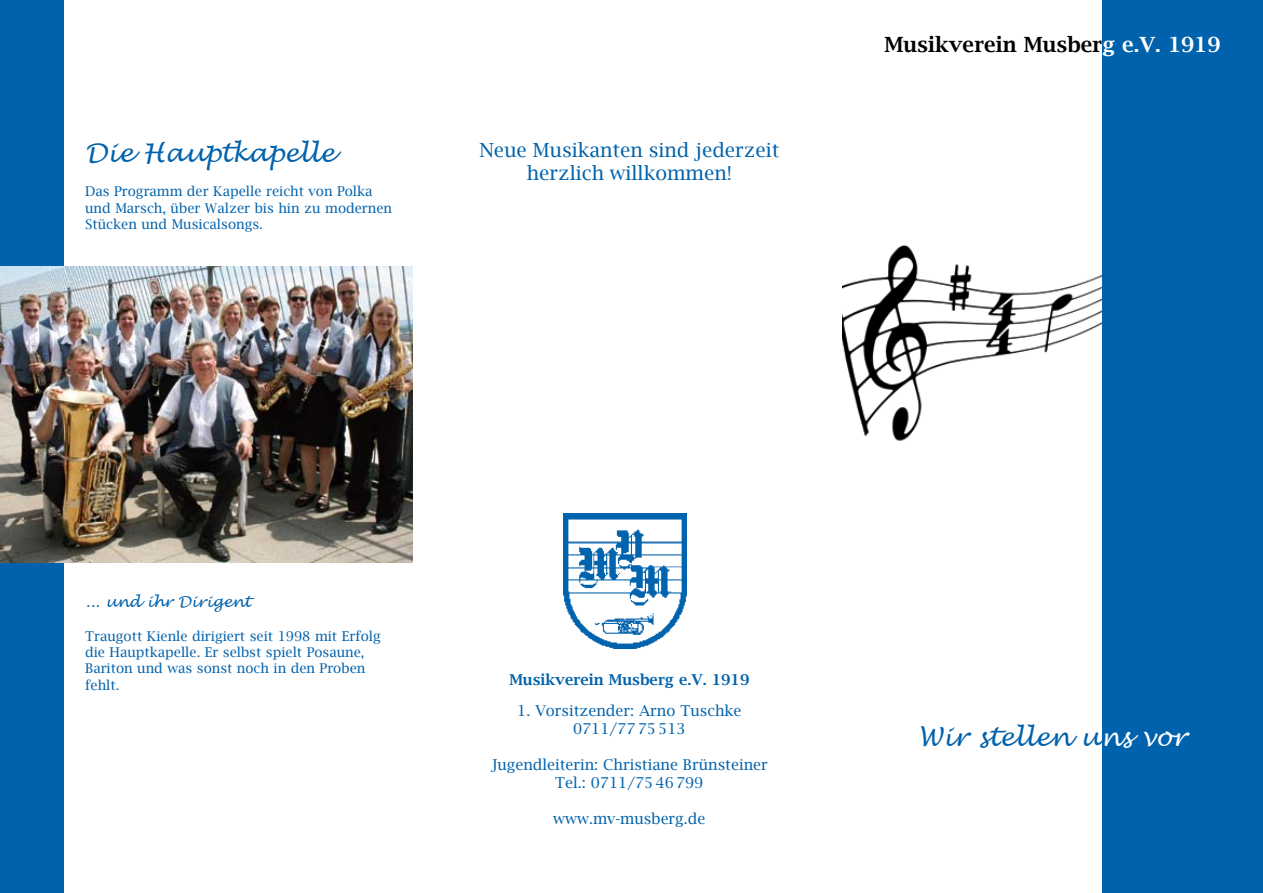
<style>
.page{position:relative;width:1263px;height:893px;background:#fff}
.page>*{position:absolute;margin:0;border:0;box-sizing:border-box;transform-origin:0 0}
.t1{font:italic 25.5px "Lucida Handwriting";color:#0062ac}
.t2{font:600 21px "Lucida Bright";color:#000}
.t3{font:19.5px/23.4px "Lucida Bright";color:#0062ac;text-align:center}
.t4{font:15px/18px "Lucida Bright";color:#0062ac;text-align:center}
.t5{font:600 15px "Lucida Bright";color:#0062ac}
.t6{font:italic 15px "Lucida Handwriting";color:#0062ac}
.t7{font:13.5px/16.2px "Lucida Bright";color:#0062ac}
.s1{color:#fff}
</style>
<div class="page">
<img style="left:842px;top:154px;width:261px;height:303px">
<img style="left:564px;top:514px;width:123px;height:134px">
<div style="left:1103px;top:0;width:160px;height:893px;background:#0062ac"></div>
<div style="left:0;top:0;width:64px;height:893px;background:#0062ac"></div>
<img style="left:0;top:266px;width:412px;height:297px">
<h1 class="t1" style="left:85px;top:138px;width:251px">Die Hauptkapelle</h1>
<p class="t7" style="left:85px;top:183px;width:308px">Das Programm der Kapelle reicht von Polka und Marsch, über Walzer bis hin zu modernen<br>Stücken und Musicalsongs.</p>
<h3 class="t3" style="left:479px;top:138px;width:302px">Neue Musikanten sind jederzeit herzlich willkommen!</h3>
<h2 class="t2" style="left:884px;top:32px;width:337px">Musikverein Musber<span class="s1">g e.V. 1919</span></h2>
<p class="t6" style="left:85px;top:592px;width:167px">... und ihr Dirigent</p>
<p class="t7" style="left:85px;top:628px;width:297px">Traugott Kienle dirigiert seit 1998 mit Erfolg die Hauptkapelle. Er selbst spielt Posaune, Bariton und was sonst noch in den Proben fehlt.</p>
<p class="t5" style="left:509px;top:671px;width:241px">Musikverein Musberg e.V. 1919</p>
<p class="t4" style="left:517px;top:702px;width:226px">1. Vorsitzender: Arno Tuschke<br>0711/7775513</p>
<p class="t4" style="left:491px;top:756px;width:278px">Jugendleiterin: Christiane Brünsteiner<br>Tel.: 0711/7546799</p>
<p class="t4" style="left:553px;top:810px;width:154px">www.mv-musberg.de</p>
<h1 class="t1" style="left:919px;top:722px;width:269px">Wir stellen u<span class="s1">ns vor</span></h1>
</div>
